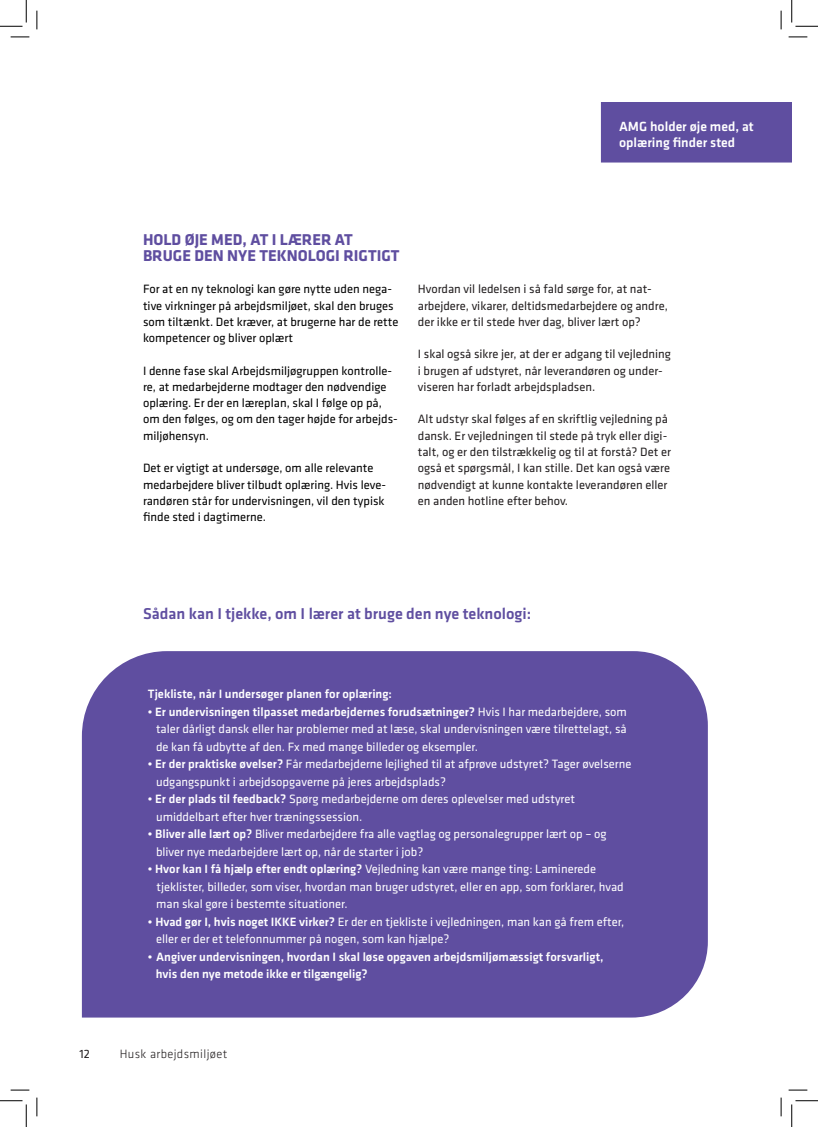
<style>
.page{position:relative;width:818px;height:1127px;background:#fff}
.page>*{position:absolute;margin:0;border:0;box-sizing:border-box;transform-origin:0 0}
.brødtekst{font:700 16.25px "Klavika";color:#5f4ea0}
.brødtekst-2{font:500 16.25px "Klavika";color:#5f4ea0}
.brødtekst-3{font:500 13.75px/16.2px "Klavika";color:#fff}
.t1{font:12.5px "Klavika";color:#fff}
.brødtekst-4{font:12.5px/16.2px "Klavika";color:#231f20}
.brødtekst-5{font:12.5px/16.2px "Klavika";color:#000}
.t2{font:500 12.5px "Klavika";color:#fff}
.t3{font:300 12.5px "Klavika";letter-spacing:.03em;color:#231f20}
.s1{font-weight:400}
.s2{font-weight:500}
</style>
<div class="page">
<div style="left:82px;top:651px;width:626px;height:366px;background:#5f4ea0"></div>
<div style="left:601px;top:102px;width:191px;height:60px;background:#5f4ea0"></div>
<svg style="left:11px;top:36px;width:18px;height:2px"></svg>
<svg style="left:788px;top:36px;width:19px;height:2px"></svg>
<svg style="left:11px;top:1089px;width:18px;height:1px"></svg>
<svg style="left:788px;top:1089px;width:19px;height:1px"></svg>
<svg style="left:36px;top:11px;width:2px;height:18px"></svg>
<svg style="left:36px;top:1097px;width:2px;height:18px"></svg>
<svg style="left:780px;top:11px;width:2px;height:18px"></svg>
<svg style="left:780px;top:1097px;width:2px;height:18px"></svg>
<svg style="left:0;top:0;width:27px;height:27px"></svg>
<svg style="left:0;top:1100px;width:27px;height:26px"></svg>
<svg style="left:791px;top:0;width:27px;height:27px"></svg>
<svg style="left:791px;top:1100px;width:27px;height:26px"></svg>
<p class="brødtekst-3" style="left:619px;top:118px;width:136px">AMG holder øje med, at oplæring finder sted</p>
<p class="brødtekst" style="left:143px;top:227px;width:211px">HOLD ØJE MED, AT I LÆRER AT</p>
<p class="brødtekst" style="left:143px;top:243px;width:258px">BRUGE DEN NYE TEKNOLOGI RIGTIGT</p>
<p class="brødtekst-5" style="left:143px;top:280px;width:257px">For at en ny teknologi kan gøre nytte uden nega&shy;tive virkninger på arbejdsmiljøet, skal den bruges som tiltænkt. Det kræver, at brugerne har de rette kompetencer og bliver oplært</p>
<p class="brødtekst-5" style="left:143px;top:362px;width:256px">I denne fase skal Arbejdsmiljøgruppen kontrolle&shy;re, at medarbejderne modtager den nødvendige oplæring. Er der en læreplan, skal I følge op på, om den følges, og om den tager højde for arbejds&shy;miljøhensyn.</p>
<p class="brødtekst-5" style="left:143px;top:459px;width:245px">Det er vigtigt at undersøge, om alle relevante medarbejdere bliver tilbudt oplæring. Hvis leve&shy;randøren står for undervisningen, vil den typisk finde sted i dagtimerne.</p>
<p class="brødtekst-4" style="left:418px;top:280px;width:235px">Hvordan vil ledelsen i så fald sørge for, at nat-</p>
<p class="brødtekst-4" style="left:418px;top:297px;width:252px">arbejdere, vikarer, deltidsmedarbejdere og andre, der ikke er til stede hver dag, bliver lært op?</p>
<p class="brødtekst-4" style="left:418px;top:345px;width:255px">I skal også sikre jer, at der er adgang til vejledning i brugen af udstyret, når leverandøren og under-</p>
<p class="brødtekst-4" style="left:418px;top:378px;width:179px">viseren har forladt arbejdspladsen.</p>
<p class="brødtekst-4" style="left:418px;top:410px;width:255px">Alt udstyr skal følges af en skriftlig vejledning på dansk. Er vejledningen til stede på tryk eller digi&shy;talt, og er den tilstrækkelig og til at forstå? Det er også et spørgsmål, I kan stille. Det kan også være nødvendigt at kunne kontakte leverandøren eller en anden hotline efter behov.</p>
<p class="brødtekst-2" style="left:143px;top:602px;width:390px">Sådan kan I tjekke, om I lærer at bruge den nye teknologi:</p>
<p class="t2" style="left:148px;top:685px;width:246px">Tjekliste, når I undersøger planen for oplæring:</p>
<p class="t2" style="left:148px;top:702px;width:480px">• Er undervisningen tilpasset medarbejdernes forudsætninger? <span class="s1">Hvis I har medarbejdere, som</span></p>
<p class="t1" style="left:156px;top:720px;width:472px">taler dårligt dansk eller har problemer med at læse, skal undervisningen være tilrettelagt, så</p>
<p class="t1" style="left:156px;top:738px;width:323px">de kan få udbytte af den. Fx med mange billeder og eksempler.</p>
<p class="t1" style="left:148px;top:755px;width:485px"><span class="s2">• Er der praktiske øvelser?</span> Får medarbejderne lejlighed til at afprøve udstyret? Tager øvelserne</p>
<p class="t1" style="left:156px;top:773px;width:291px">udgangspunkt i arbejdsopgaverne på jeres arbejdsplads?</p>
<p class="t1" style="left:148px;top:790px;width:429px"><span class="s2">• Er der plads til feedback?</span> Spørg medarbejderne om deres oplevelser med udstyret</p>
<p class="t1" style="left:156px;top:808px;width:208px">umiddelbart efter hver træningssession.</p>
<p class="t1" style="left:148px;top:825px;width:460px"><span class="s2">• Bliver alle lært op?</span> Bliver medarbejdere fra alle vagtlag og personalegrupper lært op – og</p>
<p class="t1" style="left:156px;top:843px;width:269px">bliver nye medarbejdere lært op, når de starter i job?</p>
<p class="t1" style="left:148px;top:860px;width:450px"><span class="s2">• Hvor kan I få hjælp efter endt oplæring?</span> Vejledning kan være mange ting: Laminerede</p>
<p class="t1" style="left:156px;top:878px;width:469px">tjeklister, billeder, som viser, hvordan man bruger udstyret, eller en app, som forklarer, hvad</p>
<p class="t1" style="left:156px;top:895px;width:193px">man skal gøre i bestemte situationer.</p>
<p class="t1" style="left:148px;top:913px;width:478px"><span class="s2">• Hvad gør I, hvis noget IKKE virker?</span> Er der en tjekliste i vejledningen, man kan gå frem efter,</p>
<p class="t1" style="left:156px;top:930px;width:295px">eller er der et telefonnummer på nogen, som kan hjælpe?</p>
<p class="t2" style="left:148px;top:947px;width:457px">• Angiver undervisningen, hvordan I skal løse opgaven arbejdsmiljømæssigt forsvarligt,</p>
<p class="t2" style="left:156px;top:965px;width:213px">hvis den nye metode ikke er tilgængelig?</p>
<p class="brødtekst-4" style="left:79px;top:1044px;width:12px">12</p>
<p class="t3" style="left:120px;top:1045px;width:109px">Husk arbejdsmiljøet</p>
</div>
